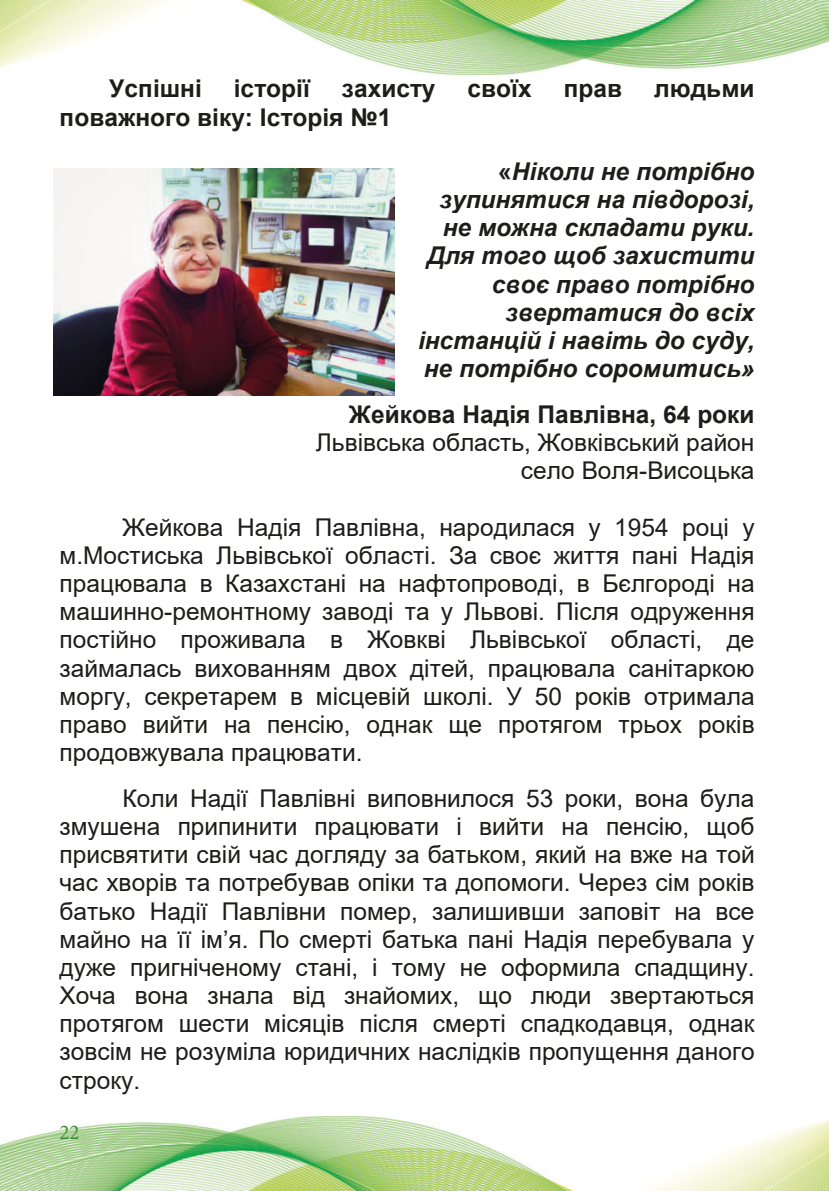
<style>
.page{position:relative;width:829px;height:1191px;background:#fff}
.page>*{position:absolute;margin:0;border:0;box-sizing:border-box;transform-origin:0 0}
.t1{font:24.5px/28.2px "Arial";color:#1d1d1b;text-align:justify}
.t2{font:italic 700 24.5px/28.2px "Arial";color:#1d1d1b;text-align:right}
.t3{font:700 24.5px "Arial";color:#1d1d1b}
.t4{font:21px "Minion Pro";color:#418c40}
.s1{font-style:normal}
</style>
<div class="page">
<img style="left:0;top:1116px;width:828px;height:75px">
<img style="left:0;top:0;width:828px;height:74px">
<img style="left:53px;top:168px;width:342px;height:227px">
<p class="t3" style="left:109px;top:71px;width:94px">Успішні</p>
<p class="t3" style="left:234px;top:71px;width:78px">історії</p>
<p class="t3" style="left:342px;top:71px;width:95px">захисту</p>
<p class="t3" style="left:467px;top:71px;width:66px">своїх</p>
<p class="t3" style="left:563px;top:71px;width:60px">прав</p>
<p class="t3" style="left:654px;top:71px;width:102px">людьми</p>
<p class="t3" style="left:60px;top:100px;width:333px">поважного віку: Історія №1</p>
<p class="t2" style="left:418px;top:158px;width:338px"><span class="s1">«</span>Ніколи не потрібно зупинятися на півдорозі, не можна складати руки.<br>Для того щоб захистити своє право потрібно звертатися до всіх інстанцій і навіть до суду, не потрібно соромитись»</p>
<p class="t3" style="left:349px;top:397px;width:407px">Жейкова Надія Павлівна, 64 роки</p>
<p class="t1" style="left:316px;top:428px;width:440px;text-align:right">Львівська область, Жовківський район село Воля-Висоцька</p>
<p class="t1" style="left:60px;top:513px;width:696px;text-indent:63px">Жейкова Надія Павлівна, народилася у 1954 році у м.Мостиська Львівської області. За своє життя пані Надія працювала в Казахстані на нафтопроводі, в Бєлгороді на машинно-ремонтному заводі та у Львові. Після одруження постійно проживала в Жовкві Львівської області, де займалась вихованням двох дітей, працювала санітаркою моргу, секретарем в місцевій школі. У 50 років отримала право вийти на пенсію, однак ще протягом трьох років продовжувала працювати.</p>
<p class="t1" style="left:60px;top:784px;width:696px;text-indent:63px">Коли Надії Павлівні виповнилося 53 роки, вона була змушена припинити працювати і вийти на пенсію, щоб присвятити свій час догляду за батьком, який на вже на той час хворів та потребував опіки та допомоги. Через сім років батько Надії Павлівни помер, залишивши заповіт на все майно на її ім’я. По смерті батька пані Надія перебувала у дуже пригніченому стані, і тому не оформила спадщину.<br>Хоча вона знала від знайомих, що люди звертаються протягом шести місяців після смерті спадкодавця, однак зовсім не розуміла юридичних наслідків пропущення даного строку.</p>
<p class="t4" style="left:60px;top:1118px;width:22px">22</p>
</div>
